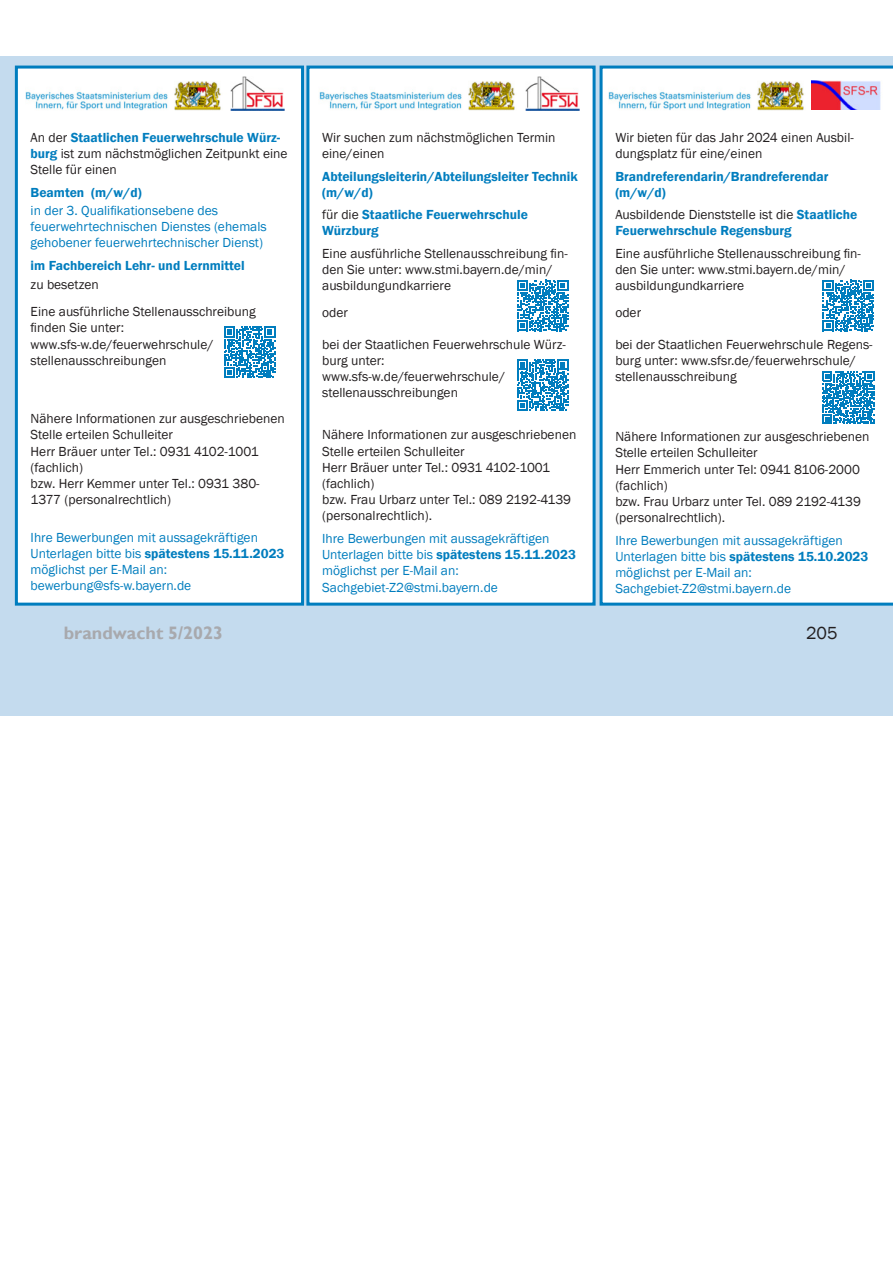
<style>
.page{position:relative;width:893px;height:1263px;background:#fff}
.page>*{position:absolute;margin:0;border:0;box-sizing:border-box;transform-origin:0 0}
.t1{font:700 18px "Gill Sans";color:#a8a9ad}
.t2{font:18px "Franklin Gothic";color:#231f20}
.t3{font:13.5px/16.2px "Franklin Gothic";color:#231f20}
.t4{font:13.5px/16.2px "Franklin Gothic";color:#007dbe}
.t5{font:600 13.5px/16.2px "Franklin Gothic";color:#007dbe}
.s1{font-weight:600;color:#007dbe}
.s2{font-weight:600}
.s3{font-weight:400;color:#231f20}
</style>
<div class="page">
<div style="left:0;top:56px;width:893px;height:659px;background:#c4dbee"></div>
<div style="left:600px;top:66px;width:293px;height:540px;background:#fff"></div>
<img style="left:810px;top:81px;width:75px;height:28px">
<img style="left:608px;top:77px;width:202px;height:38px">
<div style="left:308px;top:67px;width:286px;height:537px;background:#fff"></div>
<div style="left:306px;top:66px;width:290px;height:540px;border:3px solid #007dbe"></div>
<img style="left:526px;top:76px;width:54px;height:34px">
<img style="left:319px;top:81px;width:196px;height:30px">
<div style="left:16px;top:67px;width:287px;height:537px;background:#fff"></div>
<div style="left:15px;top:66px;width:289px;height:540px;border:3px solid #007dbe"></div>
<img style="left:230px;top:76px;width:54px;height:34px">
<img style="left:26px;top:81px;width:195px;height:30px">
<svg style="left:517px;top:280px;width:51px;height:51px"></svg>
<svg style="left:517px;top:359px;width:51px;height:52px"></svg>
<svg style="left:822px;top:371px;width:52px;height:53px;background:#48a1d0"></svg>
<svg style="left:823px;top:280px;width:51px;height:51px;background:#56a9d4"></svg>
<svg style="left:224px;top:326px;width:51px;height:52px"></svg>
<p class="t3" style="left:31px;top:130px;width:259px">An der <span class="s1">Staatlichen Feuerwehrschule Würz&shy;burg</span> ist zum nächstmöglichen Zeitpunkt eine<br>Stelle für einen</p>
<p class="t5" style="left:31px;top:185px;width:113px">Beamten (m/w/d)</p>
<p class="t4" style="left:31px;top:203px;width:238px">in der 3. Quali昀椀kationsebene des feuerwehrtechnischen Dienstes (ehemals gehobener feuerwehrtechnischer Dienst)</p>
<p class="t5" style="left:31px;top:258px;width:216px">im Fachbereich Lehr- und Lernmittel</p>
<p class="t3" style="left:31px;top:272px;width:227px;line-height:27px">zu besetzen<br>Eine ausführliche Stellenausschreibung</p>
<p class="t3" style="left:31px;top:320px;width:184px">昀椀nden Sie unter: www.sfs-w.de/feuerwehrschule/ stellenausschreibungen</p>
<p class="t3" style="left:31px;top:412px;width:256px">Nähere Informationen zur ausgeschriebenen<br>Stelle erteilen Schulleiter<br>Herr Bräuer unter Tel.: 0931 4102-1001 (fachlich)<br>bzw. Herr Kemmer unter Tel.: 0931 380-<br>1377 (personalrechtlich)</p>
<p class="t4" style="left:31px;top:530px;width:255px">Ihre Bewerbungen mit aussagekräftigen Unterlagen bitte bis <span class="s2">spätestens 15.11.2023 </span>möglichst per E-Mail an: bewerbung@sfs-w.bayern.de</p>
<p class="t3" style="left:322px;top:130px;width:235px">Wir suchen zum nächstmöglichen Termin eine/einen</p>
<p class="t5" style="left:322px;top:169px;width:257px">Abteilungsleiterin/Abteilungsleiter Technik (m/w/d)</p>
<p class="t5" style="left:322px;top:208px;width:207px"><span class="s3">für die</span> Staatliche Feuerwehrschule<br>Würzburg</p>
<p class="t3" style="left:322px;top:246px;width:247px">Eine ausführliche Stellenausschreibung 昀椀n&shy;den Sie unter: www.stmi.bayern.de/min/ ausbildungundkarriere</p>
<p class="t3" style="left:322px;top:306px;width:27px">oder</p>
<p class="t3" style="left:322px;top:337px;width:245px">bei der Staatlichen Feuerwehrschule Würz&shy;burg unter: www.sfs-w.de/feuerwehrschule/ stellenausschreibungen</p>
<p class="t3" style="left:322px;top:428px;width:256px">Nähere Informationen zur ausgeschriebenen<br>Stelle erteilen Schulleiter<br>Herr Bräuer unter Tel.: 0931 4102-1001 (fachlich)<br>bzw. Frau Urbarz unter Tel.: 089 2192-4139 (personalrechtlich).</p>
<p class="t4" style="left:322px;top:531px;width:255px">Ihre Bewerbungen mit aussagekräftigen Unterlagen bitte bis <span class="s2">spätestens 15.11.2023 </span>möglichst per E-Mail an:<br>Sachgebiet-Z2@stmi.bayern.de</p>
<p class="t3" style="left:615px;top:130px;width:240px">Wir bieten für das Jahr 2024 einen Ausbil&shy;dungsplatz für eine/einen</p>
<p class="t5" style="left:615px;top:169px;width:215px">Brandreferendarin/Brandreferendar (m/w/d)</p>
<p class="t5" style="left:615px;top:208px;width:244px"><span class="s3">Ausbildende Dienststelle ist die</span> Staatliche<br>Feuerwehrschule Regensburg</p>
<p class="t3" style="left:615px;top:246px;width:247px">Eine ausführliche Stellenausschreibung 昀椀n&shy;den Sie unter: www.stmi.bayern.de/min/ ausbildungundkarriere</p>
<p class="t3" style="left:615px;top:306px;width:27px">oder</p>
<p class="t3" style="left:615px;top:337px;width:259px">bei der Staatlichen Feuerwehrschule Regens&shy;burg unter: www.sfsr.de/feuerwehrschule/ stellenausschreibung</p>
<p class="t3" style="left:615px;top:430px;width:256px">Nähere Informationen zur ausgeschriebenen<br>Stelle erteilen Schulleiter<br>Herr Emmerich unter Tel: 0941 8106-2000 (fachlich)<br>bzw. Frau Urbarz unter Tel. 089 2192-4139 (personalrechtlich).</p>
<p class="t4" style="left:615px;top:533px;width:255px">Ihre Bewerbungen mit aussagekräftigen Unterlagen bitte bis <span class="s2">spätestens 15.10.2023 </span>möglichst per E-Mail an:<br>Sachgebiet-Z2@stmi.bayern.de</p>
<h1 class="t1" style="left:64px;top:622px;width:161px">brandwacht 5/2023</h1>
<h1 class="t2" style="left:806px;top:627px;width:33px">205</h1>
</div>
